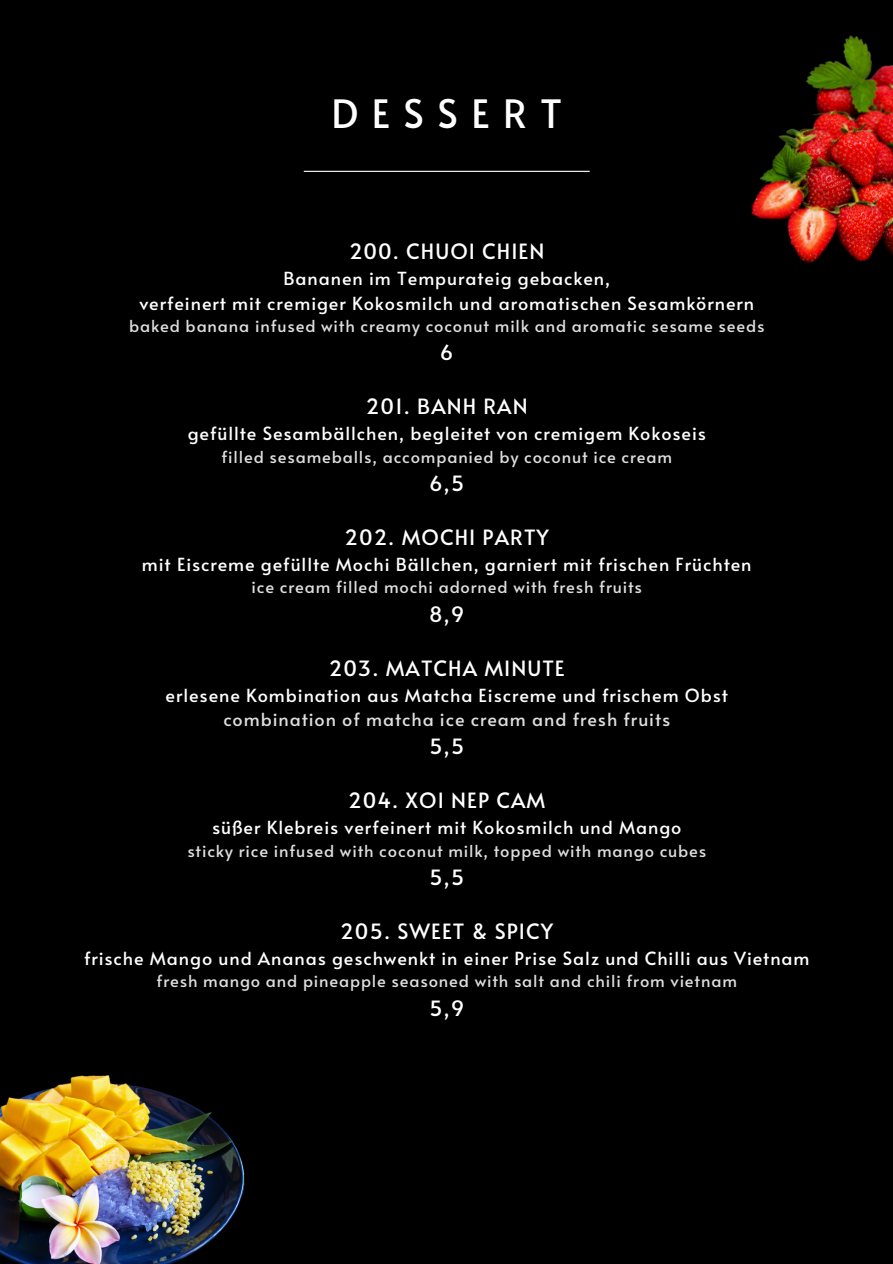
<style>
.page{position:relative;width:893px;height:1264px;background:#fff}
.page>*{position:absolute;margin:0;border:0;box-sizing:border-box;transform-origin:0 0}
.t1{font:39px "Alata";letter-spacing:.345em;color:#fff}
.t2{font:21px "Alata";letter-spacing:.05em;color:#fff}
.t3{font:18px "Alata";letter-spacing:.05em;color:#fff}
.t4{font:18px "Alata";letter-spacing:.05em;color:#dfdedf}
.t5{font:16.5px "Alata";letter-spacing:.05em;color:#dfdedf}
</style>
<div class="page">
<div style="left:0;top:0;width:892px;height:1263px;background:#000"></div>
<img style="left:751px;top:35px;width:141px;height:228px">
<img style="left:0;top:1075px;width:245px;height:188px">
<hr style="left:304px;top:171px;width:285px;height:1px;background:#fff">
<p class="t1" style="left:331px;top:85px;width:232px">DESSERT</p>
<p class="t2" style="left:349px;top:236px;width:197px">200. CHUOI CHIEN</p>
<p class="t3" style="left:283px;top:265px;width:328px">Bananen im Tempurateig gebacken,</p>
<p class="t3" style="left:139px;top:290px;width:616px">verfeinert mit cremiger Kokosmilch und aromatischen Sesamkörnern</p>
<p class="t5" style="left:129px;top:314px;width:636px">baked banana infused with creamy coconut milk and aromatic sesame seeds</p>
<p class="t2" style="left:440px;top:337px;width:15px">6</p>
<p class="t2" style="left:366px;top:391px;width:163px">201. BANH RAN</p>
<p class="t3" style="left:188px;top:420px;width:519px">gefüllte Sesambällchen, begleitet von cremigem Kokoseis</p>
<p class="t5" style="left:221px;top:445px;width:452px">filled sesameballs, accompanied by coconut ice cream</p>
<p class="t2" style="left:429px;top:468px;width:37px">6,5</p>
<p class="t2" style="left:344px;top:522px;width:206px">202. MOCHI PARTY</p>
<p class="t3" style="left:142px;top:551px;width:611px">mit Eiscreme gefüllte Mochi Bällchen, garniert mit frischen Früchten</p>
<p class="t5" style="left:251px;top:575px;width:392px">ice cream filled mochi adorned with fresh fruits</p>
<p class="t2" style="left:429px;top:598px;width:37px">8,9</p>
<p class="t2" style="left:329px;top:652px;width:237px">203. MATCHA MINUTE</p>
<p class="t3" style="left:165px;top:681px;width:564px">erlesene Kombination aus Matcha Eiscreme und frischem Obst</p>
<p class="t4" style="left:223px;top:706px;width:448px">combination of matcha ice cream and fresh fruits</p>
<p class="t2" style="left:429px;top:731px;width:37px">5,5</p>
<p class="t2" style="left:348px;top:785px;width:199px">204. XOI NEP CAM</p>
<p class="t3" style="left:212px;top:814px;width:471px">süßer Klebreis verfeinert mit Kokosmilch und Mango</p>
<p class="t5" style="left:187px;top:838px;width:520px">sticky rice infused with coconut milk, topped with mango cubes</p>
<p class="t2" style="left:429px;top:861px;width:37px">5,5</p>
<p class="t2" style="left:340px;top:915px;width:214px">205. SWEET &amp; SPICY</p>
<p class="t3" style="left:84px;top:945px;width:727px">frische Mango und Ananas geschwenkt in einer Prise Salz und Chilli aus Vietnam</p>
<p class="t5" style="left:157px;top:969px;width:582px">fresh mango and pineapple seasoned with salt and chili from vietnam</p>
<p class="t2" style="left:429px;top:992px;width:37px">5,9</p>
</div>
